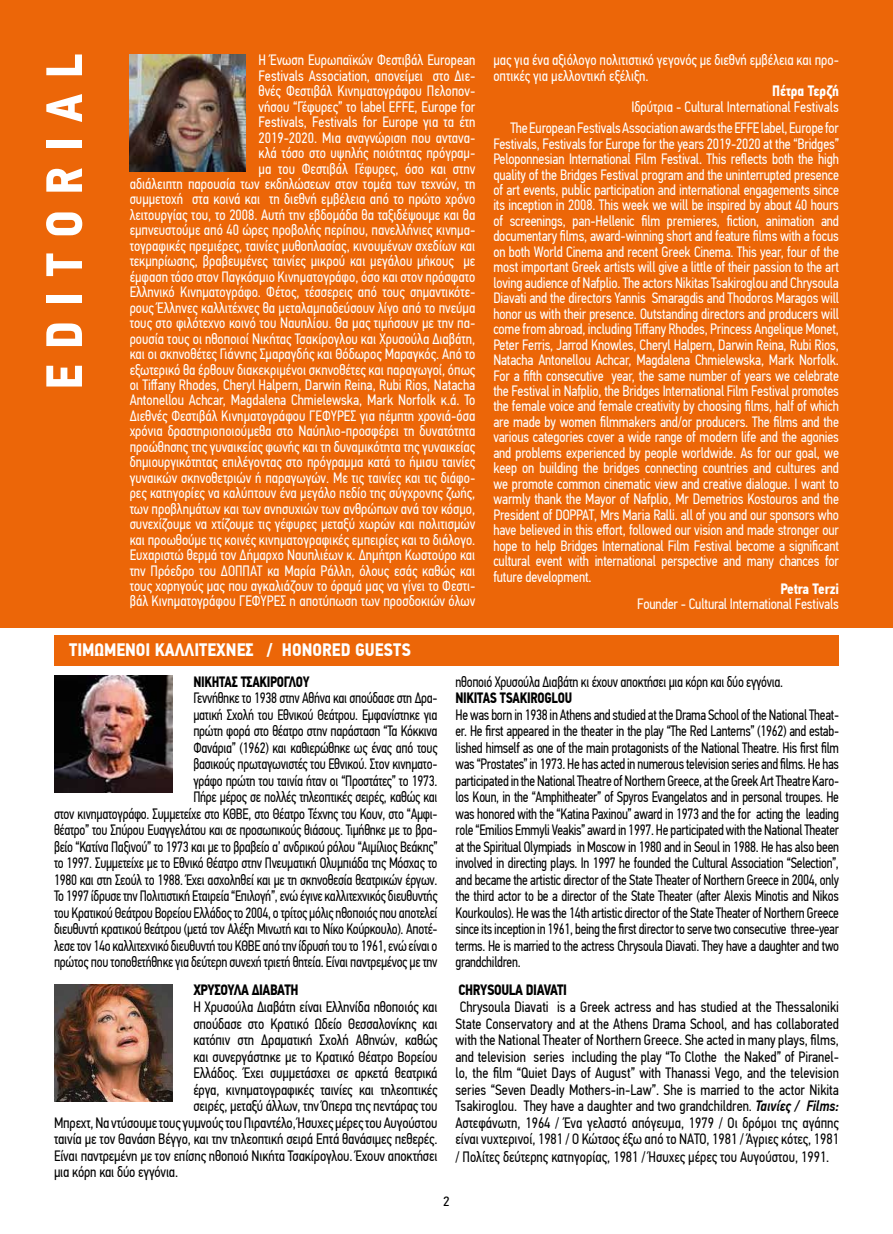
<style>
.page{position:relative;width:893px;height:1234px;background:#fff}
.page>*{position:absolute;margin:0;border:0;box-sizing:border-box;transform-origin:0 0}
.t1{font:700 51.15px "PF Din Text Cond Pro";letter-spacing:.3em;color:#fff}
.t2{font:700 18px "PF Din Text Cond Pro";color:#fff}
.t3{font:15px/16.5px "PF Din Text Cond Pro";letter-spacing:-.02em;color:#000;text-align:right;scale:.9 1}
.t4{font:15px/15.5px "PF Din Text Cond Pro";color:#fff;text-align:right;scale:.95 1}
.t5{font:15px/15.5px "PF Din Text Cond Pro";color:#fff;text-align:justify;scale:.94 1}
.t6{font:15px/16.5px "PF Din Text Cond Pro";letter-spacing:-.02em;color:#000;text-align:justify;scale:.95 1}
.t7{font:15px "PF Din Text Cond Pro";color:#000;scale:.95 1}
.t8{font:700 15px "PF Din Text Cond Pro";letter-spacing:-.03em;color:#000;scale:.9 1}
.t9{font:700 15px "PF Din Text Cond Pro";letter-spacing:-.03em;color:#000;scale:.95 1}
.t10{font:700 15px "PF Din Text Cond Pro";letter-spacing:-.01em;color:#fff;scale:.95 1}
.t11{font:13.5px "PF Din Text Cond Pro";color:#000;scale:1.11 1}
.s1{font-weight:500;font-style:italic}
</style>
<div class="page">
<div style="left:0;top:0;width:893px;height:627px;background:#ec6608"></div>
<div style="left:54px;top:635px;width:785px;height:30px;background:#ec6608"></div>
<img style="left:130px;top:54px;width:116px;height:117px">
<img style="left:54px;top:675px;width:118px;height:117px">
<img style="left:54px;top:984px;width:118px;height:117px">
<h1 class="t1" style="left:33px;top:389px;width:337px;rotate:-90deg">EDITORIAL</h1>
<p class="t4" style="left:130px;top:52px;width:365px">Η Ένωση Ευρωπαϊκών Φεστιβάλ European<br>Festivals Association, απονείμει στο Διε-<br>θνές Φεστιβάλ Κινηματογράφου Πελοπον-<br>νήσου “Γέφυρες” το label EFFE, Europe for<br>Festivals, Festivals for Europe για τα έτη<br>2019-2020. Μια αναγνώριση που αντανα-<br>κλά τόσο στο υψηλής ποιότητας πρόγραμ-<br>μα του Φεστιβάλ Γέφυρες, όσο και στην<br>αδιάλειπτη παρουσία των εκδηλώσεων στον τομέα των τεχνών, τη συμμετοχή στα κοινά και τη διεθνή εμβέλεια από το πρώτο χρόνο λειτουργίας του, το 2008. Αυτή την εβδομάδα θα ταξιδέψουμε και θα εμπνευστούμε από 40 ώρες προβολής περίπου, πανελλήνιες κινημα&shy;τογραφικές πρεμιέρες, ταινίες μυθοπλασίας, κινουμένων σχεδίων και τεκμηρίωσης, βραβευμένες ταινίες μικρού και μεγάλου μήκους με έμφαση τόσο στον Παγκόσμιο Κινηματογράφο, όσο και στον πρόσφατο Ελληνικό Κινηματογράφο. Φέτος, τέσσερεις από τους σημαντικότε&shy;ρους Έλληνες καλλιτέχνες θα μεταλαμπαδεύσουν λίγο από το πνεύμα τους στο φιλότεχνο κοινό του Ναυπλίου. Θα μας τιμήσουν με την πα&shy;ρουσία τους οι ηθοποιοί Νικήτας Τσακίρογλου και Χρυσούλα Διαβάτη, και οι σκηνοθέτες Γιάννης Σμαραγδής και Θόδωρος Μαραγκός. Aπό το εξωτερικό θα έρθουν διακεκριμένοι σκηνοθέτες και παραγωγοί, όπως oι Tiffany Rhodes, Cheryl Halpern, Darwin Reina, Rubi Rios, Natacha Antonellou Achcar, Magdalena Chmielewska, Mark Norfolk κ.ά. Το Διεθνές Φεστιβάλ Κινηματογράφου ΓΕΦΥΡΕΣ για πέμπτη χρονιά-όσα χρόνια δραστηριοποιούμεθα στο Ναύπλιο-προσφέρει τη δυνατότητα προώθησης της γυναικείας φωνής και τη δυναμικότητα της γυναικείας δημιουργικότητας επιλέγοντας στο πρόγραμμα κατά το ήμισυ ταινίες γυναικών σκηνοθετριών ή παραγωγών. Με τις ταινίες και τις διάφο&shy;ρες κατηγορίες να καλύπτουν ένα μεγάλο πεδίο της σύγχρονης ζωής, των προβλημάτων και των ανησυχιών των ανθρώπων ανά τον κόσμο, συνεχίζουμε να χτίζουμε τις γέφυρες μεταξύ χωρών και πολιτισμών και προωθούμε τις κοινές κινηματογραφικές εμπειρίες και το διάλογο.<br>Ευχαριστώ θερμά τον Δήμαρχο Ναυπλιέων κ. Δημήτρη Κωστούρο και την Πρόεδρο του ΔΟΠΠΑΤ κα Μαρία Ράλλη, όλους εσάς καθώς και τους χορηγούς μας που αγκαλιάζουν το όραμά μας να γίνει το Φεστι&shy;βάλ Κινηματογράφου ΓΕΦΥΡΕΣ η αποτύπωση των προσδοκιών όλων</p>
<p class="t4" style="left:493px;top:52px;width:365px;text-align:left">μας για ένα αξιόλογο πολιτιστικό γεγονός με διεθνή εμβέλεια και προ&shy;οπτικές για μελλοντική εξέλιξη.</p>
<p class="t10" style="left:772px;top:82px;width:72px">Πέτρα Τερζή</p>
<p class="t4" style="left:510px;top:96px;width:347px;line-height:21.5px">Ιδρύτρια - Cultural International Festivals<br>The European Festivals Association awards the EFFE label, Europe for</p>
<p class="t5" style="left:493px;top:136px;width:369px">Festivals, Festivals for Europe for the years 2019-2020 at the “Bridges” Peloponnesian International Film Festival. This reflects both the high quality of the Bridges Festival program and the uninterrupted presence of art events, public participation and international engagements since its inception in 2008. This week we will be inspired by about 40 hours of screenings, pan-Hellenic film premieres, fiction, animation and documentary films, award-winning short and feature films with a focus on both World Cinema and recent Greek Cinema. This year, four of the most important Greek artists will give a little of their passion to the art loving audience of Nafplio. The actors Nikitas Tsakiroglou and Chrysoula Diavati and the directors Yannis Smaragdis and Thodoros Maragos will honor us with their presence. Outstanding directors and producers will come from abroad, including Tiffany Rhodes, Princess Angelique Monet, Peter Ferris, Jarrod Knowles, Cheryl Halpern, Darwin Reina, Rubi Rios, Natacha Antonellou Achcar, Magdalena Chmielewska, Mark Norfolk.<br>For a fifth consecutive year, the same number of years we celebrate the Festival in Nafplio, the Bridges International Film Festival promotes the female voice and female creativity by choosing films, half of which are made by women filmmakers and/or producers. The films and the various categories cover a wide range of modern life and the agonies and problems experienced by people worldwide. As for our goal, we keep on building the bridges connecting countries and cultures and we promote common cinematic view and creative dialogue. Ι want to warmly thank the Mayor of Nafplio, Mr Demetrios Kostouros and the President of DOPPAT, Mrs Maria Ralli. all of you and our sponsors who have believed in this effort, followed our vision and made stronger our hope to help Bridges International Film Festival become a significant cultural event with international perspective and many chances for future development.</p>
<p class="t10" style="left:780px;top:579px;width:63px">Petra Terzi</p>
<p class="t4" style="left:637px;top:596px;width:214px">Founder - Cultural International Festivals</p>
<p class="t2" style="left:69px;top:639px;width:343px">ΤΙΜΩΜΕΝΟΙ ΚΑΛΛΙΤΕΧΝΕΣ / HONORED GUESTS</p>
<p class="t8" style="left:193px;top:672px;width:131px">ΝΙΚΗΤΑΣ ΤΣΑΚΙΡΟΓΛΟΥ</p>
<p class="t3" style="left:54px;top:689px;width:428px">Γεννήθηκε το 1938 στην Αθήνα και σπούδασε στη Δρα-<br>ματική Σχολή του Εθνικού Θεάτρου. Εμφανίστηκε για<br>πρώτη φορά στο θέατρο στην παράσταση “Τα Κόκκινα<br>Φανάρια” (1962) και καθιερώθηκε ως ένας από τους<br>βασικούς πρωταγωνιστές του Εθνικού. Στον κινηματο-<br>γράφο πρώτη του ταινία ήταν οι “Προστάτες” το 1973.<br>Πήρε μέρος σε πολλές τηλεοπτικές σειρές, καθώς και<br>στον κινηματογράφο. Συμμετείχε στο ΚΘΒΕ, στο Θέατρο Τέχνης του Κουν, στο “Αμφι&shy;θέατρο” του Σπύρου Ευαγγελάτου και σε προσωπικούς θιάσους. Τιμήθηκε με το βρα&shy;βείο “Κατίνα Παξινού” το 1973 και με το βραβείο α’ ανδρικού ρόλου “Αιμίλιος Βεάκης” το 1997. Συμμετείχε με το Εθνικό Θέατρο στην Πνευματική Ολυμπιάδα της Μόσχας το 1980 και στη Σεούλ το 1988. Έχει ασχοληθεί και με τη σκηνοθεσία θεατρικών έργων.<br>Το 1997 ίδρυσε την Πολιτιστική Εταιρεία “Επιλογή”, ενώ έγινε καλλιτεχνικός διευθυντής του Κρατικού Θεάτρου Βορείου Ελλάδος το 2004, ο τρίτος μόλις ηθοποιός που αποτελεί διευθυντή κρατικού θεάτρου (μετά τον Αλέξη Μινωτή και το Νίκο Κούρκουλο). Αποτέ&shy;λεσε τον 14ο καλλιτεχνικό διευθυντή του ΚΘΒΕ από την ίδρυσή του το 1961, ενώ είναι ο πρώτος που τοποθετήθηκε για δεύτερη συνεχή τριετή θητεία. Είναι παντρεμένος με την</p>
<p class="t9" style="left:193px;top:980px;width:112px">ΧΡΥΣΟΥΛΑ ΔΙΑΒΑΤΗ</p>
<p class="t6" style="left:193px;top:998px;width:258px">H Xρυσούλα Διαβάτη είναι Ελληνίδα ηθοποιός και</p>
<p class="t6" style="left:193px;top:1014px;width:258px">σπούδασε στο Κρατικό Ωδείο Θεσσαλονίκης και</p>
<p class="t6" style="left:193px;top:1031px;width:258px">κατόπιν στη Δραματική Σχολή Αθηνών, καθώς</p>
<p class="t6" style="left:193px;top:1047px;width:258px">και συνεργάστηκε με το Κρατικό Θέατρο Βορείου</p>
<p class="t6" style="left:193px;top:1064px;width:258px">Ελλάδος. Έχει συμμετάσχει σε αρκετά θεατρικά</p>
<p class="t6" style="left:193px;top:1080px;width:258px">έργα, κινηματογραφικές ταινίες και τηλεοπτικές</p>
<p class="t6" style="left:193px;top:1097px;width:258px">σειρές, μεταξύ άλλων, την Όπερα της πεντάρας του</p>
<p class="t6" style="left:54px;top:1113px;width:405px">Μπρεχτ, Να ντύσουμε τους γυμνούς του Πιραντέλο, Ήσυχες μέρες του Αυγούστου</p>
<p class="t6" style="left:54px;top:1130px;width:405px">ταινία με τον Θανάση Βέγγο, και την τηλεοπτική σειρά Επτά θανάσιμες πεθερές.</p>
<p class="t6" style="left:54px;top:1146px;width:405px">Είναι παντρεμένη με τον επίσης ηθοποιό Νικήτα Τσακίρογλου. Έχουν αποκτήσει</p>
<p class="t6" style="left:54px;top:1163px;width:132px">μια κόρη και δύο εγγόνια.</p>
<p class="t3" style="left:455px;top:673px;width:366px">ηθοποιό Χρυσούλα Διαβάτη κι έχουν αποκτήσει μια κόρη και δύο εγγόνια.</p>
<p class="t8" style="left:455px;top:688px;width:131px">NIKITAS TSAKIROGLOU</p>
<p class="t3" style="left:455px;top:706px;width:428px;text-align:justify">He was born in 1938 in Athens and studied at the Drama School of the National Theat&shy;er. He first appeared in the theater in the play “The Red Lanterns” (1962) and estab&shy;lished himself as one of the main protagonists of the National Theatre. His first film was “Prostates” in 1973. He has acted in numerous television series and films. He has participated in the National Theatre of Northern Greece, at the Greek Art Theatre Karo&shy;los Koun, in the “Amphitheater” of Spyros Evangelatos and in personal troupes. He was honored with the “Katina Paxinou” award in 1973 and the for acting the leading role “Emilios Emmyli Veakis” award in 1997. He participated with the National Theater at the Spiritual Olympiads in Moscow in 1980 and in Seoul in 1988. He has also been involved in directing plays. In 1997 he founded the Cultural Association “Selection”, and became the artistic director of the State Theater of Northern Greece in 2004, only the third actor to be a director of the State Theater (after Alexis Minotis and Nikos Kourkoulos). He was the 14th artistic director of the State Theater of Northern Greece since its inception in 1961, being the first director to serve two consecutive three-year terms. He is married to the actress Chrysoula Diavati. They have a daughter and two grandchildren.</p>
<p class="t9" style="left:458px;top:980px;width:116px">CHRYSOULA DIAVATI</p>
<p class="t6" style="left:455px;top:998px;width:405px">Chrysoula Diavati is a Greek actress and has studied at the Thessaloniki State Conservatory and at the Athens Drama School, and has collaborated with the National Theater of Northern Greece. She acted in many plays, films, and television series including the play “To Clothe the Naked” of Piranel&shy;lo, the film “Quiet Days of August” with Thanassi Vego, and the television series “Seven Deadly Mothers-in-Law”. She is married to the actor Nikita Tsakiroglou. They have a daughter and two grandchildren. <span class="s1">Ταινίες / Films:<br></span>Αστεφάνωτη, 1964 / Ένα γελαστό απόγευμα, 1979 / Οι δρόμοι της αγάπης είναι νυχτερινοί, 1981 / Ο Κώτσος έξω από το ΝΑΤΟ, 1981 / Άγριες κότες, 1981</p>
<p class="t7" style="left:455px;top:1147px;width:395px">/ Πολίτες δεύτερης κατηγορίας, 1981 / Ήσυχες μέρες του Αυγούστου, 1991.</p>
<p class="t11" style="left:443px;top:1192px;width:7px">2</p>
</div>
